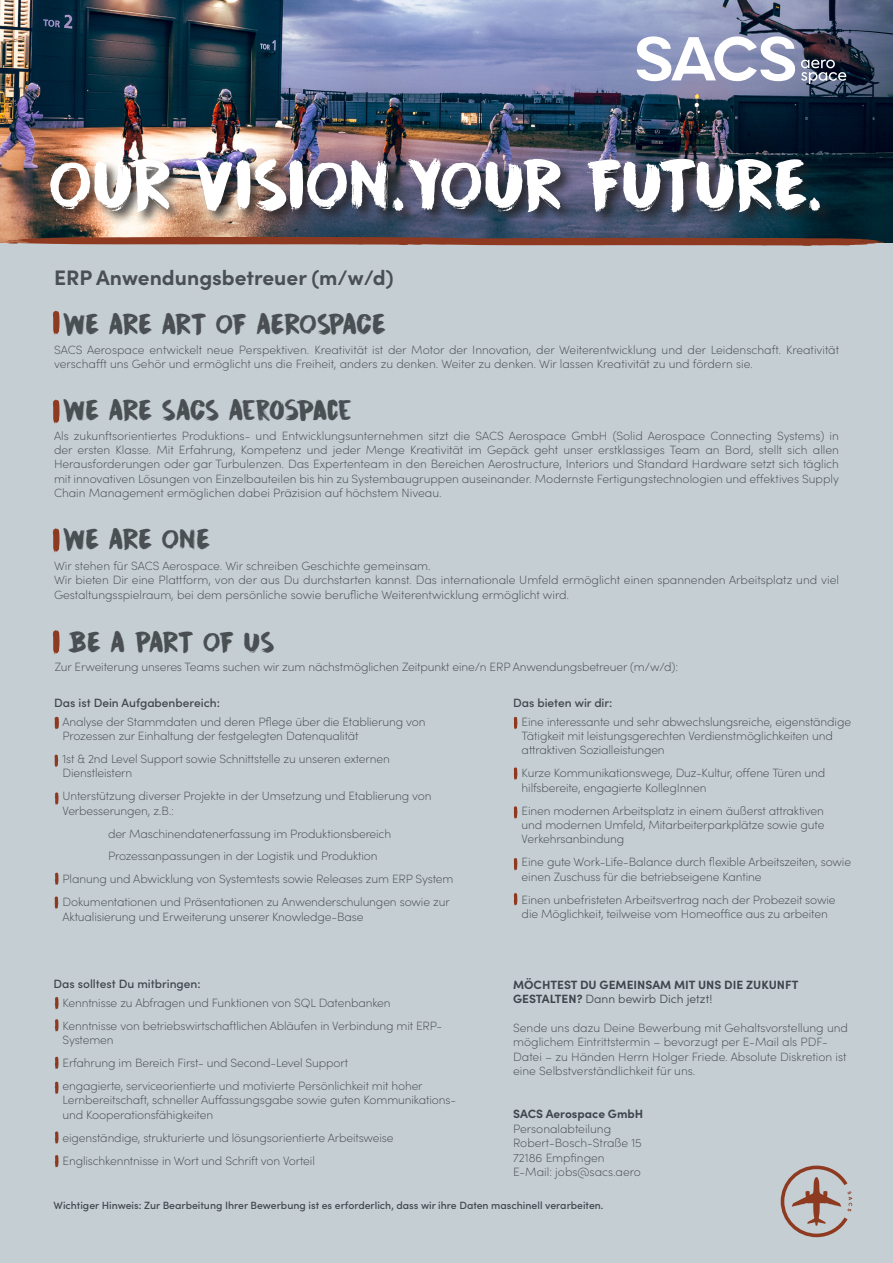
<style>
.page{position:relative;width:893px;height:1263px;background:#c5ced3}
.page>*{position:absolute;margin:0;border:0;box-sizing:border-box;transform-origin:0 0}
.t1{font:63px "DK Cinnabar Brush";letter-spacing:-.02em;color:#fff}
.t2{font:25.5px "DK Cinnabar Brush";letter-spacing:-.05em;color:#494f52}
.t3{font:700 21px "Sofia Pro";color:#494f52}
.Absatzformat_1{font:200 12px/14.4px "Sofia Pro";letter-spacing:-.01em;color:#3f464d}
.t4{font:500 12px "Sofia Pro";color:#3f464d}
.t5{font:700 12px "Sofia Pro";color:#3f464d}
.t6{font:300 12px "Sofia Pro";color:#3f464d}
.t7{font:500 10.5px "Sofia Pro";color:#3f464d}
.s1{font-weight:700}
</style>
<div class="page">
<img style="left:0;top:0;width:893px;height:242px">
<svg style="left:781px;top:1165px;width:71px;height:72px"></svg>
<svg style="left:636px;top:36px;width:210px;height:48px;background:#a3a5b9"></svg>
<svg style="left:0;top:237px;width:884px;height:9px;background:#8f513f"></svg>
<svg style="left:53px;top:311px;width:7px;height:24px"></svg>
<svg style="left:53px;top:400px;width:7px;height:24px"></svg>
<svg style="left:53px;top:528px;width:7px;height:25px"></svg>
<svg style="left:53px;top:630px;width:7px;height:25px"></svg>
<svg style="left:55px;top:872px;width:3px;height:13px"></svg>
<svg style="left:55px;top:792px;width:3px;height:13px"></svg>
<svg style="left:55px;top:896px;width:3px;height:13px"></svg>
<svg style="left:55px;top:997px;width:3px;height:13px"></svg>
<svg style="left:55px;top:1019px;width:3px;height:13px"></svg>
<svg style="left:55px;top:1057px;width:3px;height:12px"></svg>
<svg style="left:55px;top:1081px;width:3px;height:13px"></svg>
<svg style="left:55px;top:1131px;width:3px;height:13px"></svg>
<svg style="left:55px;top:1155px;width:3px;height:13px"></svg>
<svg style="left:514px;top:717px;width:3px;height:12px"></svg>
<svg style="left:514px;top:767px;width:3px;height:13px"></svg>
<svg style="left:514px;top:806px;width:3px;height:13px"></svg>
<svg style="left:514px;top:858px;width:3px;height:13px"></svg>
<svg style="left:514px;top:893px;width:3px;height:13px"></svg>
<svg style="left:54px;top:754px;width:4px;height:13px"></svg>
<svg style="left:54px;top:717px;width:5px;height:13px"></svg>
<div style="left:49px;top:155px;width:785px;height:71px;background:#231f20;opacity:.75"></div>
<p class="t1" style="left:48px;top:141px;width:775px">OUR VISION.YOUR FUTURE.</p>
<p class="t3" style="left:54px;top:262px;width:341px">ERP Anwendungsbetreuer (m/w/d)</p>
<p class="t2" style="left:63px;top:306px;width:325px">WE ARE ART OF AEROSPACE</p>
<p class="Absatzformat_1" style="left:54px;top:342px;width:787px">SACS Aerospace entwickelt neue Perspektiven. Kreativität ist der Motor der Innovation, der Weiterentwicklung und der Leidenschaft. Kreativität verschafft uns Gehör und ermöglicht uns die Freiheit, anders zu denken. Weiter zu denken. Wir lassen Kreativität zu und fördern sie.</p>
<p class="t2" style="left:63px;top:392px;width:291px">WE ARE SACS AEROSPACE</p>
<p class="Absatzformat_1" style="left:54px;top:427px;width:786px;text-align:justify">Als zukunftsorientiertes Produktions- und Entwicklungsunternehmen sitzt die SACS Aerospace GmbH (Solid Aerospace Connecting Systems) in der ersten Klasse. Mit Erfahrung, Kompetenz und jeder Menge Kreativität im Gepäck geht unser erstklassiges Team an Bord, stellt sich allen Herausforderungen oder gar Turbulenzen. Das Expertenteam in den Bereichen Aerostructure, Interiors und Standard Hardware setzt sich täglich mit innovativen Lösungen von Einzelbauteilen bis hin zu Systembaugruppen auseinander. Modernste Fertigungstechnologien und effektives Supply Chain Management ermöglichen dabei Präzision auf höchstem Niveau.</p>
<p class="t2" style="left:63px;top:521px;width:150px">WE ARE ONE</p>
<p class="Absatzformat_1" style="left:54px;top:558px;width:378px">Wir stehen für SACS Aerospace. Wir schreiben Geschichte gemeinsam.</p>
<p class="Absatzformat_1" style="left:54px;top:572px;width:786px">Wir bieten Dir eine Plattform, von der aus Du durchstarten kannst. Das internationale Umfeld ermöglicht einen spannenden Arbeitsplatz und viel<br>Gestaltungsspielraum, bei dem persönliche sowie berufliche Weiterentwicklung ermöglicht wird.</p>
<p class="t2" style="left:67px;top:624px;width:209px">BE A PART OF US</p>
<p class="Absatzformat_1" style="left:55px;top:658px;width:625px">Zur Erweiterung unseres Teams suchen wir zum nächstmöglichen Zeitpunkt eine/n ERP Anwendungsbetreuer (m/w/d):</p>
<p class="t4" style="left:54px;top:694px;width:167px">Das ist Dein Aufgabenbereich:</p>
<p class="t4" style="left:513px;top:694px;width:101px">Das bieten wir dir:</p>
<p class="Absatzformat_1" style="left:63px;top:713px;width:365px;text-indent:-9px">• Analyse der Stammdaten und deren Pflege über die Etablierung von<br>Prozessen zur Einhaltung der festgelegten Datenqualität</p>
<p class="Absatzformat_1" style="left:63px;top:751px;width:329px;text-indent:-9px">• 1st &amp; 2nd Level Support sowie Schnittstelle zu unseren externen<br>Dienstleistern</p>
<p class="Absatzformat_1" style="left:63px;top:788px;width:371px;text-indent:-9px">• Unterstützung diverser Projekte in der Umsetzung und Etablierung von<br>Verbesserungen, z.B.:</p>
<p class="Absatzformat_1" style="left:108px;top:825px;width:285px">der Maschinendatenerfassung im Produktionsbereich</p>
<p class="Absatzformat_1" style="left:108px;top:848px;width:271px">Prozessanpassungen in der Logistik und Produktion</p>
<p class="Absatzformat_1" style="left:54px;top:871px;width:401px">• Planung und Abwicklung von Systemtests sowie Releases zum ERP System</p>
<p class="Absatzformat_1" style="left:63px;top:894px;width:389px;text-indent:-9px">• Dokumentationen und Präsentationen zu Anwenderschulungen sowie zur<br>Aktualisierung und Erweiterung unserer Knowledge-Base</p>
<p class="t4" style="left:54px;top:974px;width:149px">Das solltest Du mitbringen:</p>
<p class="Absatzformat_1" style="left:54px;top:995px;width:338px">• Kenntnisse zu Abfragen und Funktionen von SQL Datenbanken</p>
<p class="Absatzformat_1" style="left:63px;top:1018px;width:381px;text-indent:-9px">• Kenntnisse von betriebswirtschaftlichen Abläufen in Verbindung mit ERP-<br>Systemen</p>
<p class="Absatzformat_1" style="left:54px;top:1055px;width:296px">• Erfahrung im Bereich First- und Second-Level Support</p>
<p class="Absatzformat_1" style="left:63px;top:1078px;width:395px;text-indent:-9px">• engagierte, serviceorientierte und motivierte Persönlichkeit mit hoher<br>Lernbereitschaft, schneller Auffassungsgabe sowie guten Kommunikations&shy;und Kooperationsfähigkeiten</p>
<p class="Absatzformat_1" style="left:54px;top:1129px;width:341px">• eigenständige, strukturierte und lösungsorientierte Arbeitsweise</p>
<p class="Absatzformat_1" style="left:54px;top:1152px;width:262px">• Englischkenntnisse in Wort und Schrift von Vorteil</p>
<p class="Absatzformat_1" style="left:522px;top:713px;width:331px;text-indent:-9px">• Eine interessante und sehr abwechslungsreiche, eigenständige<br>Tätigkeit mit leistungsgerechten Verdienstmöglichkeiten und attraktiven Sozialleistungen</p>
<p class="Absatzformat_1" style="left:522px;top:765px;width:305px;text-indent:-9px">• Kurze Kommunikationswege, Duz-Kultur, offene Türen und hilfsbereite, engagierte KollegInnen</p>
<p class="Absatzformat_1" style="left:522px;top:802px;width:304px;text-align:justify;text-indent:-9px">• Einen modernen Arbeitsplatz in einem äußerst attraktiven und modernen Umfeld, Mitarbeiterparkplätze sowie gute Verkehrsanbindung</p>
<p class="Absatzformat_1" style="left:522px;top:854px;width:331px;text-indent:-9px">• Eine gute Work-Life-Balance durch flexible Arbeitszeiten, sowie einen Zuschuss für die betriebseigene Kantine</p>
<p class="Absatzformat_1" style="left:513px;top:891px;width:324px;text-align:center">• Einen unbefristeten Arbeitsvertrag nach der Probezeit sowie die Möglichkeit, teilweise vom Homeoffice aus zu arbeiten</p>
<p class="t5" style="left:513px;top:975px;width:287px">MÖCHTEST DU GEMEINSAM MIT UNS DIE ZUKUNFT</p>
<p class="t6" style="left:513px;top:990px;width:201px"><span class="s1">GESTALTEN?</span> Dann bewirb Dich jetzt!</p>
<p class="Absatzformat_1" style="left:513px;top:1020px;width:336px">Sende uns dazu Deine Bewerbung mit Gehaltsvorstellung und möglichem Eintrittstermin – bevorzugt per E-Mail als PDF-Datei – zu Händen Herrn Holger Friede. Absolute Diskretion ist eine Selbstverständlichkeit für uns.</p>
<p class="t5" style="left:513px;top:1105px;width:132px">SACS Aerospace GmbH</p>
<p class="Absatzformat_1" style="left:513px;top:1121px;width:99px">Personalabteilung</p>
<p class="Absatzformat_1" style="left:513px;top:1135px;width:130px">Robert-Bosch-Straße 15</p>
<p class="Absatzformat_1" style="left:513px;top:1149px;width:93px">72186 Empfingen</p>
<p class="Absatzformat_1" style="left:513px;top:1164px;width:129px">E-Mail: jobs@sacs.aero</p>
<p class="t7" style="left:54px;top:1197px;width:551px">Wichtiger Hinweis: Zur Bearbeitung Ihrer Bewerbung ist es erforderlich, dass wir ihre Daten maschinell verarbeiten.</p>
</div>
